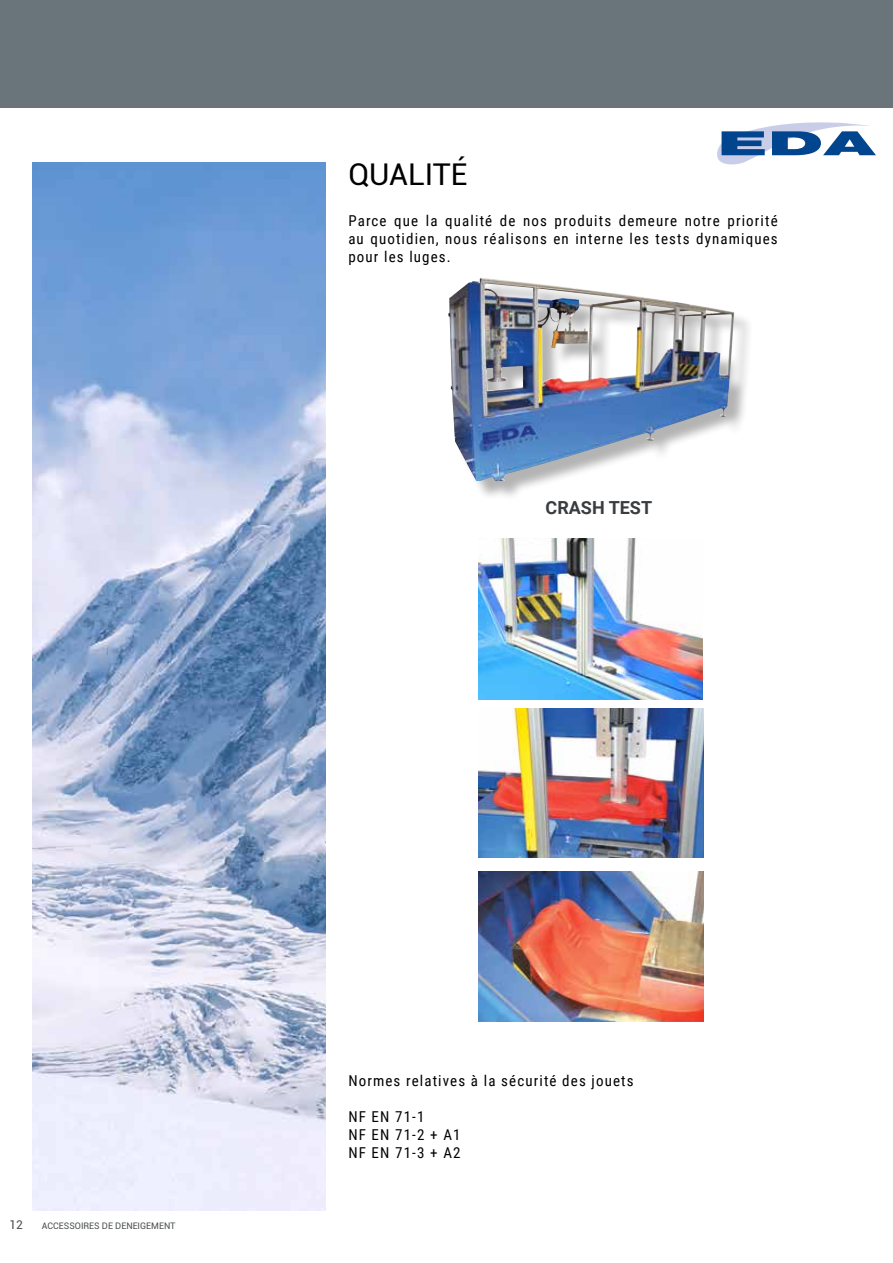
<style>
.page{position:relative;width:893px;height:1263px;background:#fff}
.page>*{position:absolute;margin:0;border:0;box-sizing:border-box;transform-origin:0 0}
.t1{font:30px "Roboto";color:#000}
.t2{font:700 18px "Roboto";color:#393d40}
.t3{font:15px/18px "Roboto Condensed";letter-spacing:.075em;color:#000;text-align:justify}
.t4{font:12px "Roboto";color:#4b4e4e}
.t5{font:9px "Roboto";color:#4b4e4e}
</style>
<div class="page">
<div style="left:0;top:0;width:893px;height:107px;background:#69757b"></div>
<img style="left:32px;top:162px;width:294px;height:1048px">
<img style="left:479px;top:708px;width:225px;height:149px">
<img style="left:479px;top:872px;width:225px;height:149px">
<img style="left:479px;top:538px;width:223px;height:161px">
<div style="left:451px;top:280px;width:303px;height:220px;background:#000;opacity:.3"></div>
<img style="left:448px;top:278px;width:33px;height:98px">
<svg style="left:717px;top:122px;width:159px;height:43px"></svg>
<h1 class="t1" style="left:348px;top:153px;width:120px">QUALITÉ</h1>
<p class="t3" style="left:348px;top:211px;width:431px">Parce que la qualité de nos produits demeure notre priorité au quotidien, nous réalisons en interne les tests dynamiques pour les luges.</p>
<p class="t2" style="left:546px;top:495px;width:108px">CRASH TEST</p>
<p class="t4" style="left:10px;top:1216px;width:15px">12</p>
<p class="t5" style="left:42px;top:1219px;width:135px">ACCESSOIRES DE DENEIGEMENT</p>
<p class="t3" style="left:348px;top:1071px;width:287px">Normes relatives à la sécurité des jouets</p>
<p class="t3" style="left:348px;top:1107px;width:114px;text-align:left">NF EN 71-1<br>NF EN 71-2 + A1<br>NF EN 71-3 + A2</p>
</div>
